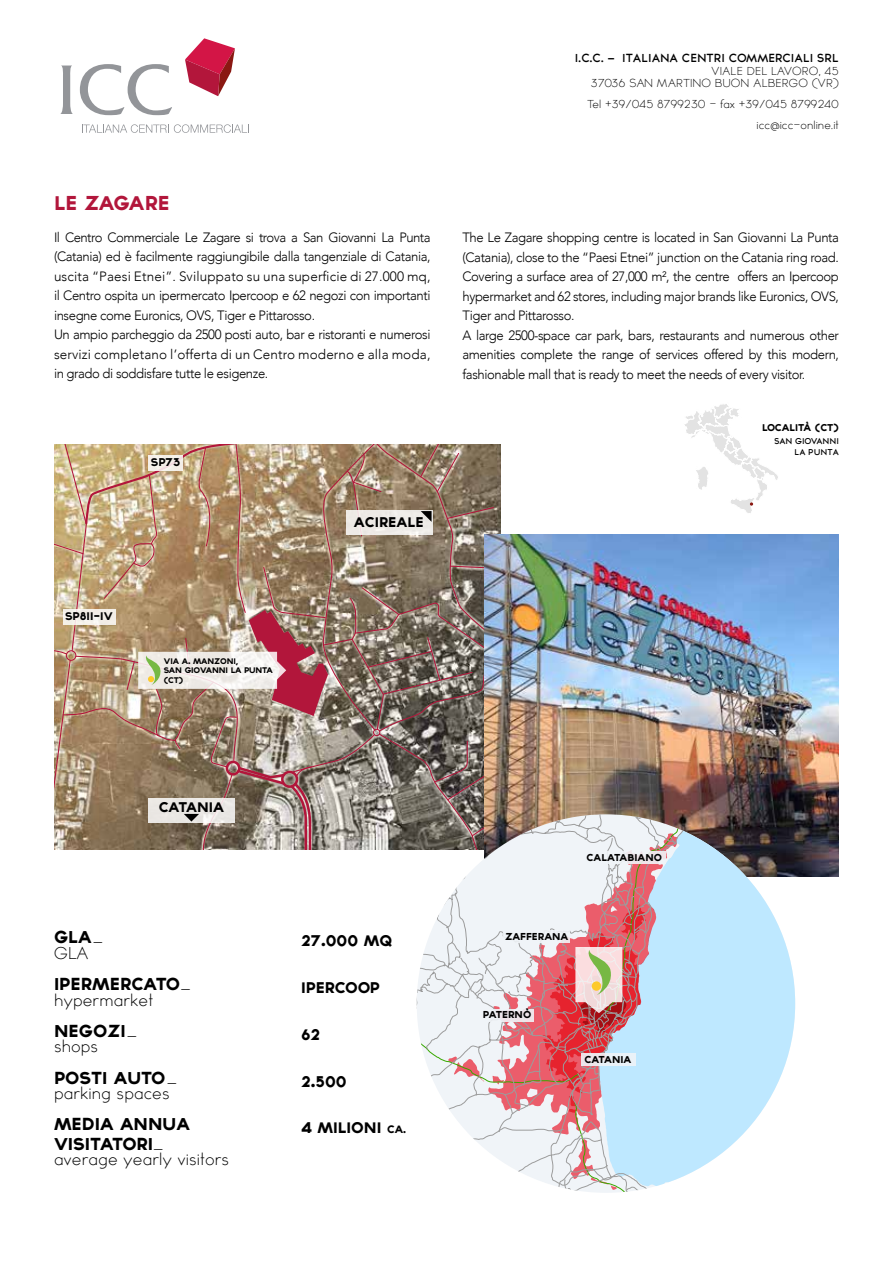
<style>
.page{position:relative;width:893px;height:1263px;background:#fff}
.page>*{position:absolute;margin:0;border:0;box-sizing:border-box;transform-origin:0 0}
.t1{font:800 18px "TYPOGRAPHPRO";letter-spacing:-.02em;color:#b2163b}
.t2{font:300 15.6px/15.6px "TYPOGRAPHPRO";color:#000}
.t3{font:800 15.6px/15.6px "TYPOGRAPHPRO";color:#000}
.t4{font:800 13.8px "TYPOGRAPHPRO";color:#000}
.t5{font:300 13.5px/19.5px "Avenir";letter-spacing:-.03em;color:#000}
.t6{font:800 12.6px "TYPOGRAPHPRO";color:#000}
.t7{font:300 10.5px/12.6px "TYPOGRAPHPRO";color:#000;text-align:right}
.t8{font:600 10.5px "TYPOGRAPHPRO";color:#000}
.t9{font:800 10.05px "TYPOGRAPHPRO";color:#000}
.t10{font:800 9px "TYPOGRAPHPRO";color:#000}
.t11{font:800 8.85px "TYPOGRAPHPRO";color:#000}
.t12{font:600 7.65px/10.2px "TYPOGRAPHPRO";color:#000;text-align:right}
.t13{font:800 7.35px/9.4px "TYPOGRAPHPRO";letter-spacing:-.02em;color:#000}
.s1{font-weight:800}
.s2{font-weight:300}
.s3{font-size:9.75px}
.s4{font-size:8.7px}
</style>
<div class="page">
<img style="left:779px;top:535px;width:60px;height:342px">
<svg style="left:779px;top:814px;width:16px;height:266px"></svg>
<img style="left:54px;top:404px;width:725px;height:789px">
<svg style="left:82px;top:124px;width:167px;height:9px"></svg>
<svg style="left:60px;top:66px;width:13px;height:48px"></svg>
<svg style="left:80px;top:64px;width:92px;height:51px"></svg>
<svg style="left:185px;top:38px;width:50px;height:58px"></svg>
<svg style="left:581px;top:1053px;width:55px;height:13px"></svg>
<svg style="left:480px;top:1009px;width:54px;height:12px"></svg>
<div style="left:504px;top:930px;width:66px;height:13px;background:#f0f4f8"></div>
<svg style="left:583px;top:851px;width:82px;height:13px"></svg>
<p class="t8" style="left:575px;top:51px;width:266px">I.C.C. - ITALIANA CENTRI COMMERCIALI SRL</p>
<p class="t7" style="left:591px;top:64px;width:249px">VIALE DEL LAVORO, 45<br>37036 SAN MARTINO BUON ALBERGO (VR)</p>
<p class="t7" style="left:587px;top:94px;width:253px;line-height:21px">Tel +39/045 8799230 - fax +39/045 8799240 icc@icc-online.it</p>
<h1 class="t1" style="left:54px;top:189px;width:117px">LE ZAGARE</h1>
<p class="t5" style="left:54px;top:227px;width:378px">Il Centro Commerciale Le Zagare si trova a San Giovanni La Punta (Catania) ed è facilmente raggiungibile dalla tangenziale di Catania, uscita “Paesi Etnei”. Sviluppato su una superficie di 27.000 mq, il Centro ospita un ipermercato Ipercoop e 62 negozi con importanti insegne come Euronics, OVS, Tiger e Pittarosso.<br>Un ampio parcheggio da 2500 posti auto, bar e ristoranti e numerosi servizi completano l’offerta di un Centro moderno e alla moda, in grado di soddisfare tutte le esigenze.</p>
<p class="t5" style="left:462px;top:228px;width:378px">The Le Zagare shopping centre is located in San Giovanni La Punta (Catania), close to the “Paesi Etnei” junction on the Catania ring road.<br>Covering a surface area of 27,000 m², the centre offers an Ipercoop hypermarket and 62 stores, including major brands like Euronics, OVS, Tiger and Pittarosso.<br>A large 2500-space car park, bars, restaurants and numerous other amenities complete the range of services offered by this modern, fashionable mall that is ready to meet the needs of every visitor.</p>
<p class="t11" style="left:762px;top:420px;width:78px">LOCALITÀ (CT)</p>
<p class="t12" style="left:774px;top:436px;width:66px">SAN GIOVANNI<br>LA PUNTA</p>
<p class="t9" style="left:151px;top:455px;width:31px">SP73</p>
<p class="t9" style="left:65px;top:609px;width:49px">SP8II-IV</p>
<p class="t13" style="left:164px;top:656px;width:111px">VIA A. MANZONI,<br>SAN GIOVANNI LA PUNTA (CT)</p>
<p class="t6" style="left:159px;top:797px;width:67px">CATANIA</p>
<p class="t6" style="left:354px;top:512px;width:71px">ACIREALE</p>
<p class="t2" style="left:54px;top:929px;width:51px"><span class="s1">GLA</span>_<br>GLA</p>
<p class="t2" style="left:54px;top:976px;width:138px"><span class="s1">IPERMERCATO</span>_ hypermarket</p>
<p class="t3" style="left:54px;top:1022px;width:85px">NEGOZI<span class="s2">_ shops</span></p>
<p class="t2" style="left:54px;top:1070px;width:125px"><span class="s1">POSTI AUTO</span>_ parking spaces</p>
<p class="t3" style="left:54px;top:1114px;width:137px;line-height:19px">MEDIA ANNUA<br>VISITATORI<span class="s2">_</span></p>
<p class="t2" style="left:54px;top:1151px;width:177px">average yearly visitors</p>
<p class="t4" style="left:301px;top:930px;width:93px">27.000 MQ</p>
<p class="t4" style="left:301px;top:977px;width:80px">IPERCOOP</p>
<p class="t4" style="left:301px;top:1024px;width:21px">62</p>
<p class="t4" style="left:301px;top:1071px;width:47px">2.500</p>
<p class="t4" style="left:301px;top:1117px;width:106px">4 MILIONI <span class="s3">ca</span><span class="s4">.</span></p>
<p class="t10" style="left:587px;top:851px;width:77px">CALATABIANO</p>
<p class="t10" style="left:505px;top:929px;width:65px">ZAFFERANA</p>
<p class="t10" style="left:483px;top:1008px;width:50px">PATERNÒ</p>
<p class="t10" style="left:584px;top:1052px;width:48px">CATANIA</p>
</div>
